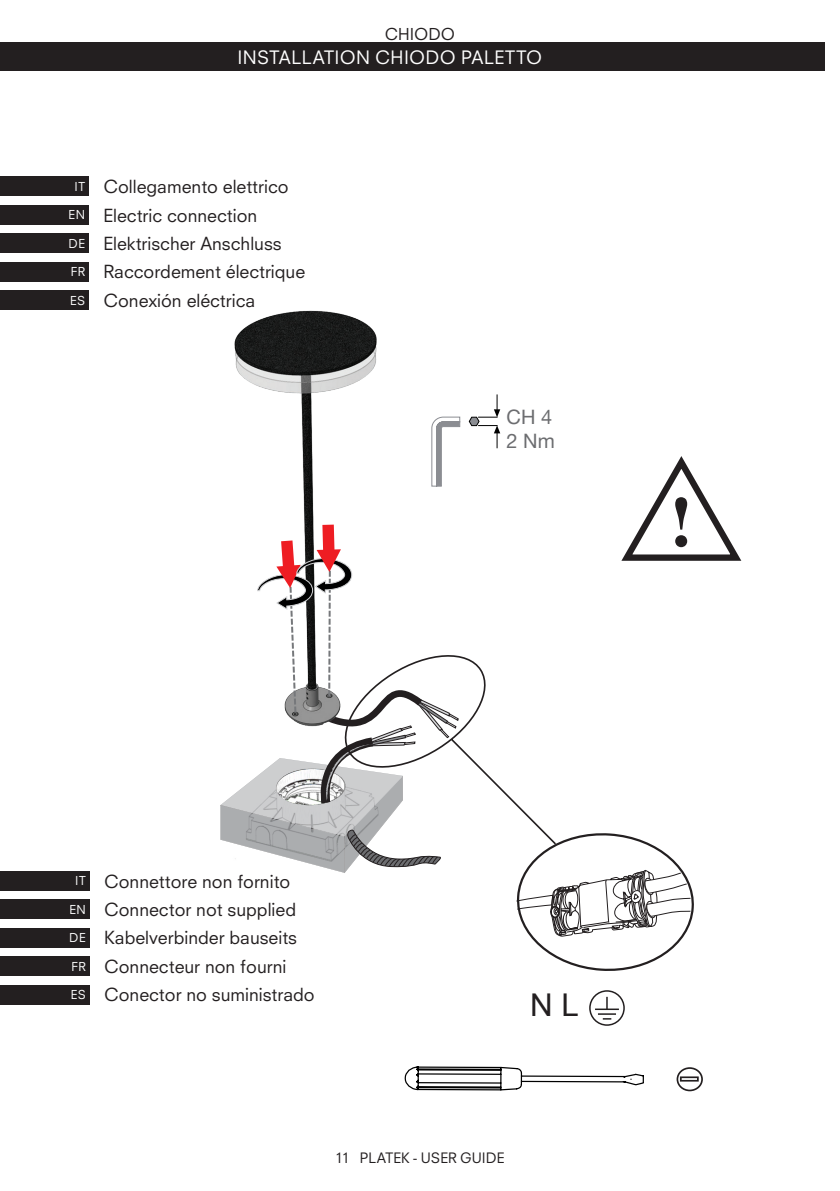
<style>
.page{position:relative;width:840px;height:1191px;background:#fff}
.page>*{position:absolute;margin:0;border:0;box-sizing:border-box;transform-origin:0 0}
.t1{font:31.4px "Arial";color:#231f20}
.t2{font:20px "Helvetica Neue LT Std";color:#6c6d70}
.t3{font:18px "Neuzeit SLT Std";letter-spacing:.02em;color:#fff}
.t4{font:17.6px "Neuzeit SLT Std";color:#231f20}
.t5{font:16px "Neuzeit SLT Std";color:#231f20}
.t6{font:14px "Neuzeit SLT Std";letter-spacing:.005em;color:#231f20}
.t7{font:12px "Neuzeit SLT Std";letter-spacing:.03em;color:#fff}
</style>
<div class="page">
<svg style="left:809px;top:43px;width:15px;height:28px"></svg>
<div style="left:0;top:43px;width:809px;height:28px;background:#231f20"></div>
<img style="left:234px;top:310px;width:143px;height:214px">
<div style="left:1px;top:177px;width:88px;height:19px;background:#231f20"></div>
<div style="left:1px;top:205px;width:88px;height:19px;background:#231f20"></div>
<div style="left:1px;top:234px;width:88px;height:19px;background:#231f20"></div>
<div style="left:1px;top:262px;width:88px;height:19px;background:#231f20"></div>
<div style="left:1px;top:291px;width:88px;height:19px;background:#231f20"></div>
<div style="left:0;top:871px;width:90px;height:19px;background:#231f20"></div>
<div style="left:0;top:899px;width:90px;height:19px;background:#231f20"></div>
<div style="left:0;top:928px;width:90px;height:19px;background:#231f20"></div>
<div style="left:0;top:956px;width:90px;height:19px;background:#231f20"></div>
<div style="left:0;top:985px;width:90px;height:19px;background:#231f20"></div>
<div style="left:589px;top:990px;width:35px;height:35px;border:2px solid #231f20;border-radius:50%"></div>
<hr style="left:594px;top:1008px;width:24px;height:2px;background:#231f20">
<svg style="left:597px;top:996px;width:18px;height:23px"></svg>
<svg style="left:404px;top:1066px;width:240px;height:25px"></svg>
<div style="left:676px;top:1067px;width:26px;height:24px;border:2px solid #231f20;border-radius:50%"></div>
<div style="left:679px;top:1076px;width:19px;height:5px;border:2px solid #231f20"></div>
<svg style="left:516px;top:833px;width:178px;height:138px"></svg>
<svg style="left:621px;top:456px;width:121px;height:105px"></svg>
<svg style="left:431px;top:416px;width:29px;height:71px"></svg>
<svg style="left:468px;top:394px;width:32px;height:54px"></svg>
<svg style="left:220px;top:524px;width:221px;height:349px"></svg>
<svg style="left:334px;top:649px;width:223px;height:197px"></svg>
<p class="t5" style="left:384px;top:25px;width:72px">CHIODO</p>
<p class="t3" style="left:237px;top:46px;width:306px">INSTALLA ION CHIODO P LETTO</p>
<p class="t3" style="left:324px;top:46px;width:160px">TECHNICAL DATA</p>
<p class="t7" style="left:74px;top:179px;width:12px">IT</p>
<p class="t7" style="left:69px;top:207px;width:18px">EN</p>
<p class="t7" style="left:68px;top:236px;width:18px">DE</p>
<p class="t7" style="left:71px;top:264px;width:16px">FR</p>
<p class="t7" style="left:70px;top:293px;width:16px">ES</p>
<p class="t4" style="left:103px;top:176px;width:186px">Collegamento elettrico</p>
<p class="t4" style="left:103px;top:204px;width:155px">Electric connection</p>
<p class="t4" style="left:103px;top:233px;width:180px">Elektrischer Anschluss</p>
<p class="t4" style="left:103px;top:261px;width:203px">Raccordement électrique</p>
<p class="t4" style="left:103px;top:290px;width:153px">Conexión eléctrica</p>
<p class="t2" style="left:506px;top:405px;width:47px">CH 4</p>
<p class="t2" style="left:506px;top:429px;width:50px">2 Nm</p>
<p class="t4" style="left:104px;top:870px;width:187px">Connettore non fornito</p>
<p class="t4" style="left:104px;top:899px;width:193px">Connector not supplied</p>
<p class="t4" style="left:104px;top:927px;width:194px">Kabelverbinder bauseits</p>
<p class="t4" style="left:104px;top:955px;width:184px">Connecteur non fourni</p>
<p class="t4" style="left:104px;top:984px;width:212px">Conector no suministrado</p>
<p class="t7" style="left:75px;top:873px;width:12px">IT</p>
<p class="t7" style="left:69px;top:902px;width:18px">EN</p>
<p class="t7" style="left:69px;top:930px;width:18px">DE</p>
<p class="t7" style="left:71px;top:959px;width:16px">FR</p>
<p class="t7" style="left:71px;top:987px;width:16px">ES</p>
<p class="t1" style="left:529px;top:984px;width:50px">N L</p>
<p class="t6" style="left:335px;top:1149px;width:171px">11 PLATEK - USER GUIDE</p>
</div>
